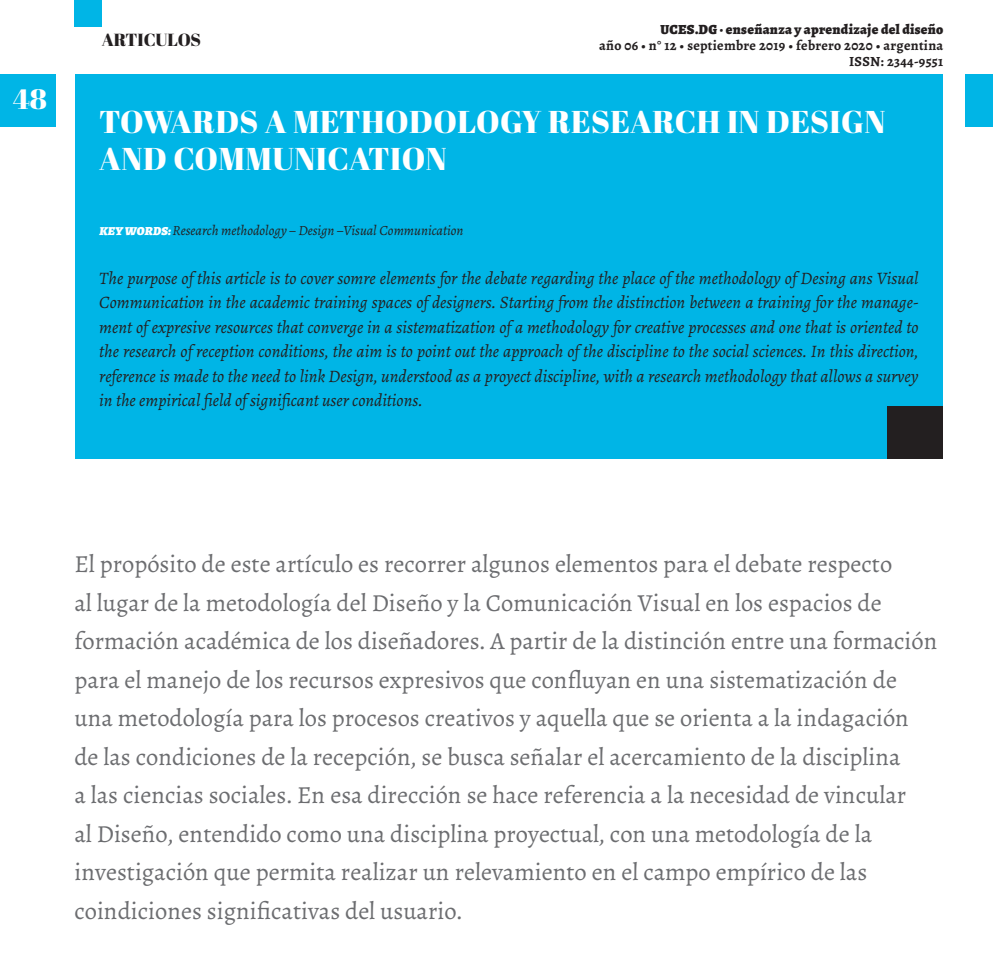
<style>
.page{position:relative;width:993px;height:968px;background:#fff}
.page>*{position:absolute;margin:0;border:0;box-sizing:border-box;transform-origin:0 0}
.t1{font:31.5px/37.8px "Abril Fatface";letter-spacing:.015em;color:#fff}
.t2{font:28px "Abril Fatface";color:#fff}
.t3{font:24.5px/38.5px "Alegreya";color:#6c6d70}
.t4{font:italic 17.5px/24.5px "Alegreya";color:#231f20;text-align:justify}
.t5{font:17.5px "Abril Fatface";letter-spacing:-.005em;color:#231f20}
.t6{font:700 14px/15.8px "Alegreya";letter-spacing:.02em;color:#231f20;text-align:right}
.t7{font:italic 14px "Alegreya";color:#231f20}
.t8{font:900 14px "Alegreya";letter-spacing:.02em;color:#231f20}
.s1{font-weight:900;font-size:12.25px;color:#fff}
</style>
<div class="page">
<div style="left:0;top:74px;width:55px;height:53px;background:#00b5e6"></div>
<div style="left:74px;top:0;width:28px;height:26px;background:#00b5e6"></div>
<div style="left:965px;top:74px;width:27px;height:53px;background:#00b5e6"></div>
<div style="left:75px;top:74px;width:867px;height:385px;background:#00b5e6"></div>
<div style="left:887px;top:406px;width:55px;height:53px;background:#231f20"></div>
<p class="t2" style="left:13px;top:79px;width:35px">48</p>
<p class="t5" style="left:102px;top:28px;width:101px">ARTICULOS</p>
<p class="t8" style="left:660px;top:20px;width:284px">UCES.DG · enseñanza y aprendizaje del diseño</p>
<p class="t6" style="left:599px;top:37px;width:345px">año 06 • n° 12 • septiembre 2019 • febrero 2020 • argentina<br>ISSN: 2344-9551</p>
<p class="t1" style="left:99px;top:102px;width:787px">TOWARDS A METHODOLOGY RESEARCH IN DESIGN<br>AND COMMUNICATION</p>
<p class="t7" style="left:99px;top:221px;width:365px"><span class="s1">KEY WORDS:</span> Research methodology – Design –Visual Communication</p>
<p class="t4" style="left:99px;top:266px;width:820px">The purpose of this article is to cover somre elements for the debate regarding the place of the methodology of Desing ans Visual Communication in the academic training spaces of designers. Starting from the distinction between a training for the manage&shy;ment of expresive resources that converge in a sistematization of a methodology for creative processes and one that is oriented to the research of reception conditions, the aim is to point out the approach of the discipline to the social sciences. In this direction, reference is made to the need to link Design, understood as a proyect discipline, with a research methodology that allows a survey in the empirical field of significant user conditions.</p>
<p class="t3" style="left:74px;top:545px;width:864px">El propósito de este artículo es recorrer algunos elementos para el debate respecto<br>al lugar de la metodología del Diseño y la Comunicación Visual en los espacios de formación académica de los diseñadores. A partir de la distinción entre una formación para el manejo de los recursos expresivos que confluyan en una sistematización de una metodología para los procesos creativos y aquella que se orienta a la indagación de las condiciones de la recepción, se busca señalar el acercamiento de la disciplina<br>a las ciencias sociales. En esa dirección se hace referencia a la necesidad de vincular<br>al Diseño, entendido como una disciplina proyectual, con una metodología de la investigación que permita realizar un relevamiento en el campo empírico de las coindiciones significativas del usuario.</p>
</div>
